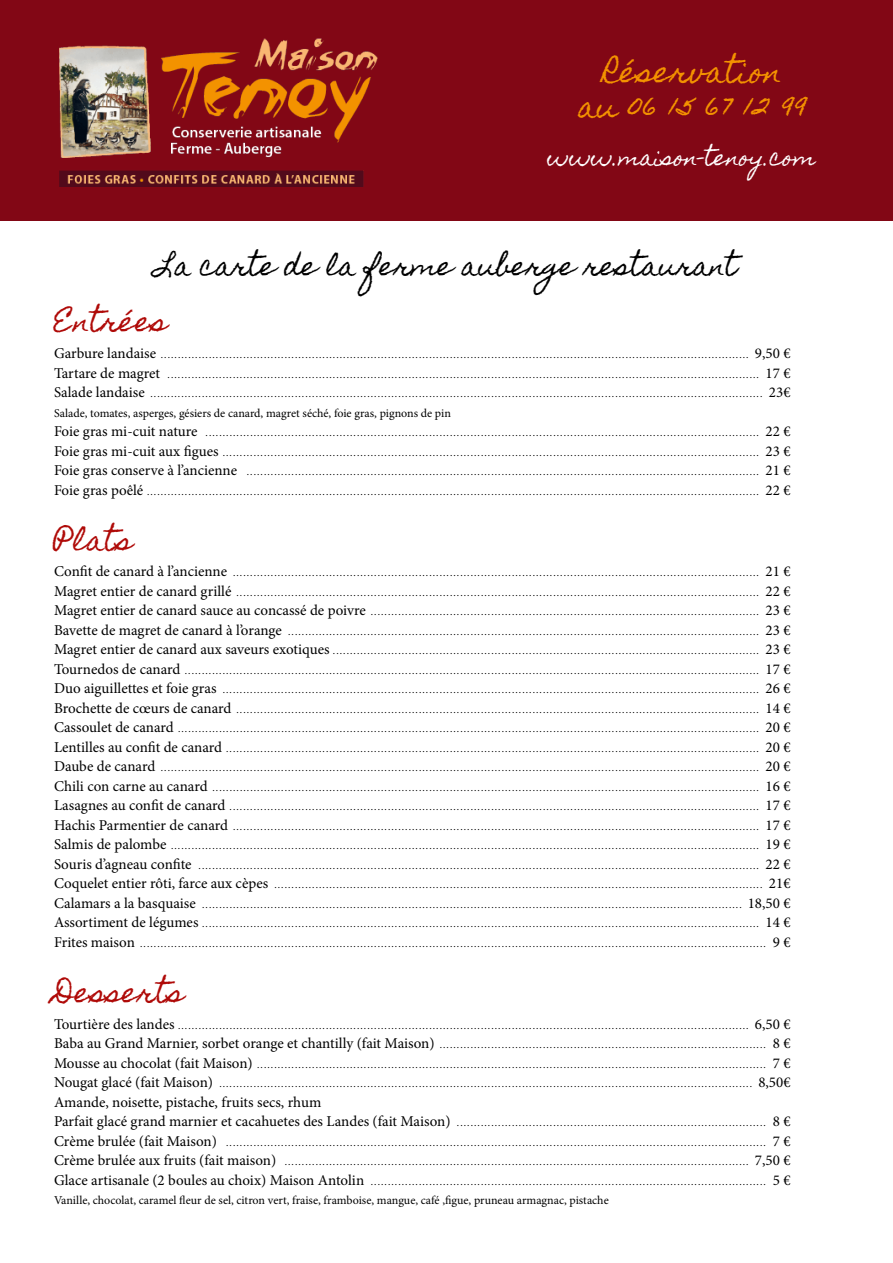
<style>
.page{position:relative;width:893px;height:1263px;background:#fff}
.page>*{position:absolute;margin:0;border:0;box-sizing:border-box;transform-origin:0 0}
.t1{font:28.8px/34.5px "Homemade Apple";color:#f39200;text-align:center}
.t2{font:27px "Homemade Apple";color:#af0a08}
.t3{font:25.5px "Homemade Apple";color:#000}
.t4{font:21px "Homemade Apple";color:#fff}
.t5{font:15px "Minion Pro";letter-spacing:-.005em;color:#000}
.t6{font:12px "Minion Pro";letter-spacing:-.005em;color:#000}
.t7{font:10.5px/19.5px "Minion Pro";color:#000;text-align:justify}
.s1{font-size:15px}
</style>
<div class="page">
<div style="left:0;top:0;width:893px;height:220px;background:#820715"></div>
<img style="left:59px;top:38px;width:319px;height:148px">
<h1 class="t1" style="left:578px;top:55px;width:231px">Réservation<br>au 06 15 67 12 99</h1>
<h3 class="t4" style="left:548px;top:145px;width:269px">www.maison-tenoy.com</h3>
<h3 class="t3" style="left:156px;top:251px;width:583px">La carte de la ferme auberge restaurant</h3>
<h2 class="t2" style="left:54px;top:306px;width:115px">Entrées</h2>
<p class="t7" style="left:54px;top:345px;width:738px"><span class="s1">Garbure landaise</span> ........................................................................................................................................................................... <span class="s1">9,50 € Tartare de magret</span> ............................................................................................................................................................................ <span class="s1">17 € Salade landaise</span> .................................................................................................................................................................................. <span class="s1">23€</span></p>
<p class="t6" style="left:54px;top:405px;width:398px">Salade, tomates, asperges, gésiers de canard, magret séché, foie gras, pignons de pin</p>
<p class="t7" style="left:54px;top:423px;width:738px"><span class="s1">Foie gras mi-cuit nature</span> ................................................................................................................................................................. <span class="s1">22 € Foie gras mi-cuit aux figues</span> ............................................................................................................................................................ <span class="s1">23 € Foie gras conserve à l’ancienne</span> ..................................................................................................................................................... <span class="s1">21 € Foie gras poêlé</span> .................................................................................................................................................................................. <span class="s1">22 €</span></p>
<h2 class="t2" style="left:54px;top:525px;width:80px">Plats</h2>
<p class="t7" style="left:54px;top:563px;width:738px"><span class="s1">Confit de canard à l’ancienne</span> ......................................................................................................................................................... <span class="s1">21 € Magret entier de canard grillé</span> ........................................................................................................................................................ <span class="s1">22 € Magret entier de canard sauce au concassé de poivre</span> ................................................................................................................. <span class="s1">23 € Bavette de magret de canard à l’orange</span> ......................................................................................................................................... <span class="s1">23 € Magret entier de canard aux saveurs exotiques</span> ............................................................................................................................ <span class="s1">23 € Tournedos de canard</span> ....................................................................................................................................................................... <span class="s1">17 € Duo aiguillettes et foie gras</span> ............................................................................................................................................................ <span class="s1">26 € Brochette de cœurs de canard</span> ........................................................................................................................................................ <span class="s1">14 € Cassoulet de canard</span> ......................................................................................................................................................................... <span class="s1">20 € Lentilles au confit de canard</span> ........................................................................................................................................................... <span class="s1">20 € Daube de canard</span> .............................................................................................................................................................................. <span class="s1">20 € Chili con carne au canard</span> ............................................................................................................................................................... <span class="s1">16 € Lasagnes au confit de canard</span> .......................................................................................................................................................... <span class="s1">17 € Hachis Parmentier de canard</span> ......................................................................................................................................................... <span class="s1">17 € Salmis de palombe</span> ........................................................................................................................................................................... <span class="s1">19 € Souris d’agneau confite</span> ................................................................................................................................................................... <span class="s1">22 € Coquelet entier rôti, farce aux cèpes</span> .............................................................................................................................................. <span class="s1">21€ Calamars a la basquaise</span> ............................................................................................................................................................. <span class="s1">18,50 € Assortiment de légumes</span> .................................................................................................................................................................. <span class="s1">14 € Frites maison</span> ...................................................................................................................................................................................... <span class="s1">9 €</span></p>
<h2 class="t2" style="left:54px;top:977px;width:132px">Desserts</h2>
<p class="t7" style="left:54px;top:1016px;width:738px"><span class="s1">Tourtière des landes</span> ...................................................................................................................................................................... <span class="s1">6,50 € Baba au Grand Marnier, sorbet orange et chantilly (fait Maison)</span> ............................................................................................... <span class="s1">8 € Mousse au chocolat (fait Maison)</span> .................................................................................................................................................... <span class="s1">7 € Nougat glacé (fait Maison)</span> ........................................................................................................................................................... <span class="s1">8,50€</span></p>
<h3 class="t5" style="left:54px;top:1092px;width:269px">Amande, noisette, pistache, fruits secs, rhum</h3>
<p class="t7" style="left:54px;top:1113px;width:738px"><span class="s1">Parfait glacé grand marnier et cacahuetes des Landes (fait Maison)</span> .......................................................................................... <span class="s1">8 € Crème brulée (fait Maison)</span> ............................................................................................................................................................. <span class="s1">7 € Crème brulée aux fruits (fait maison)</span> ....................................................................................................................................... <span class="s1">7,50 € Glace artisanale (2 boules au choix) Maison Antolin</span> ................................................................................................................... <span class="s1">5 €</span></p>
<p class="t6" style="left:54px;top:1192px;width:556px">Vanille, chocolat, caramel fleur de sel, citron vert, fraise, framboise, mangue, café ,figue, pruneau armagnac, pistache</p>
</div>
